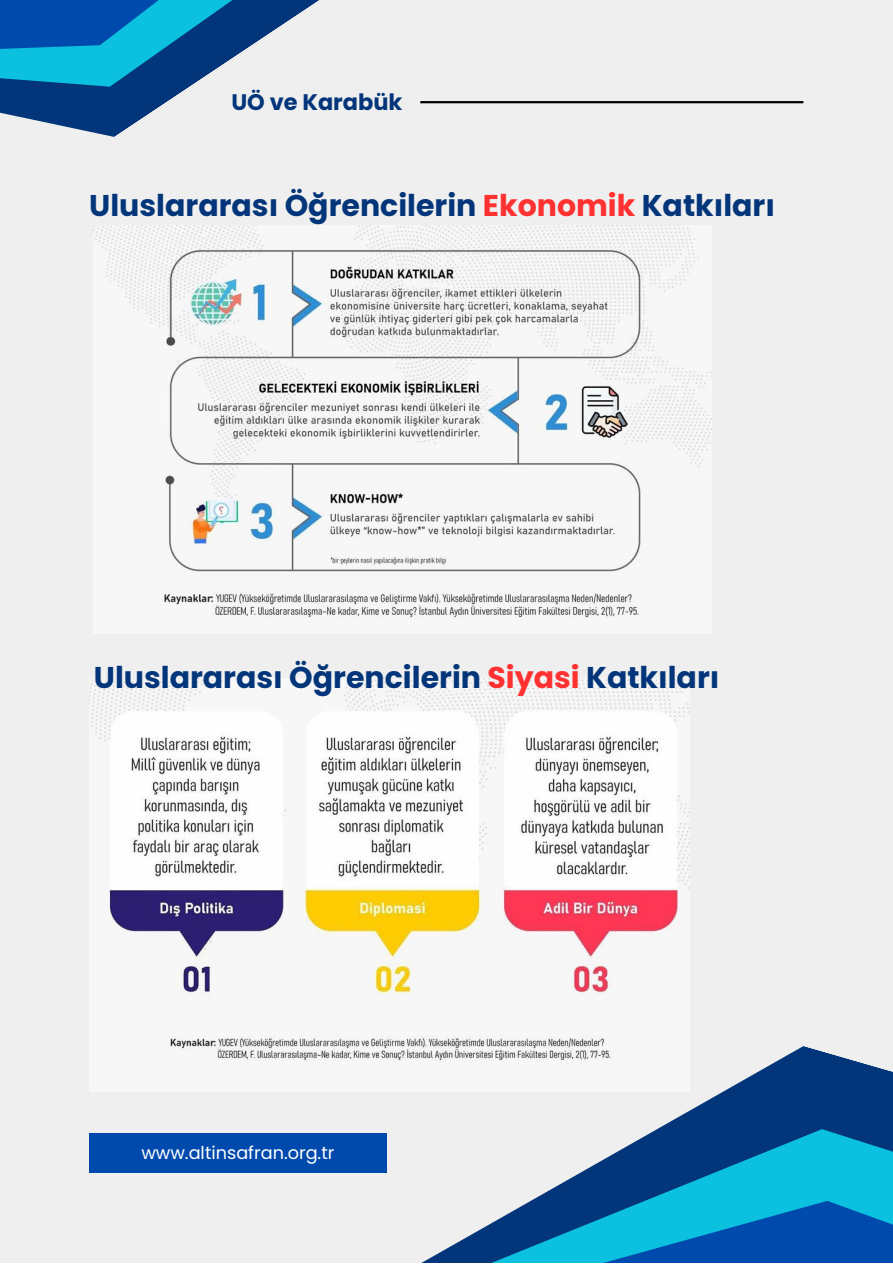
<style>
.page{position:relative;width:893px;height:1264px;background:#fff}
.page>*{position:absolute;margin:0;border:0;box-sizing:border-box;transform-origin:0 0}
.t1{font:700 30px "Poppins";color:#023579}
.t2{font:700 22.5px "Poppins";color:#023579}
.t3{font:17.7px "Poppins";color:#fff}
.s1{color:#ff3131}
</style>
<div class="page">
<div style="left:0;top:0;width:892px;height:1262px;background:#efefef"></div>
<svg style="left:0;top:0;width:483px;height:137px"></svg>
<hr style="left:420px;top:101px;width:383px;height:2px;background:#000">
<img style="left:94px;top:225px;width:617px;height:393px">
<svg style="left:386px;top:1059px;width:506px;height:203px"></svg>
<div style="left:89px;top:1133px;width:297px;height:40px;background:#004aad"></div>
<img style="left:89px;top:678px;width:600px;height:413px">
<p class="t2" style="left:231px;top:86px;width:172px">UÖ ve Karabük</p>
<p class="t1" style="left:89px;top:185px;width:687px">Uluslararası Öğrencilerin <span class="s1">Ekonomik</span> Katkıları</p>
<p class="t1" style="left:94px;top:656px;width:627px">Uluslararası Öğrencilerin <span class="s1">Siyasi</span> Katkıları</p>
<p class="t3" style="left:141px;top:1140px;width:194px">www.altinsafran.org.tr</p>
</div>
